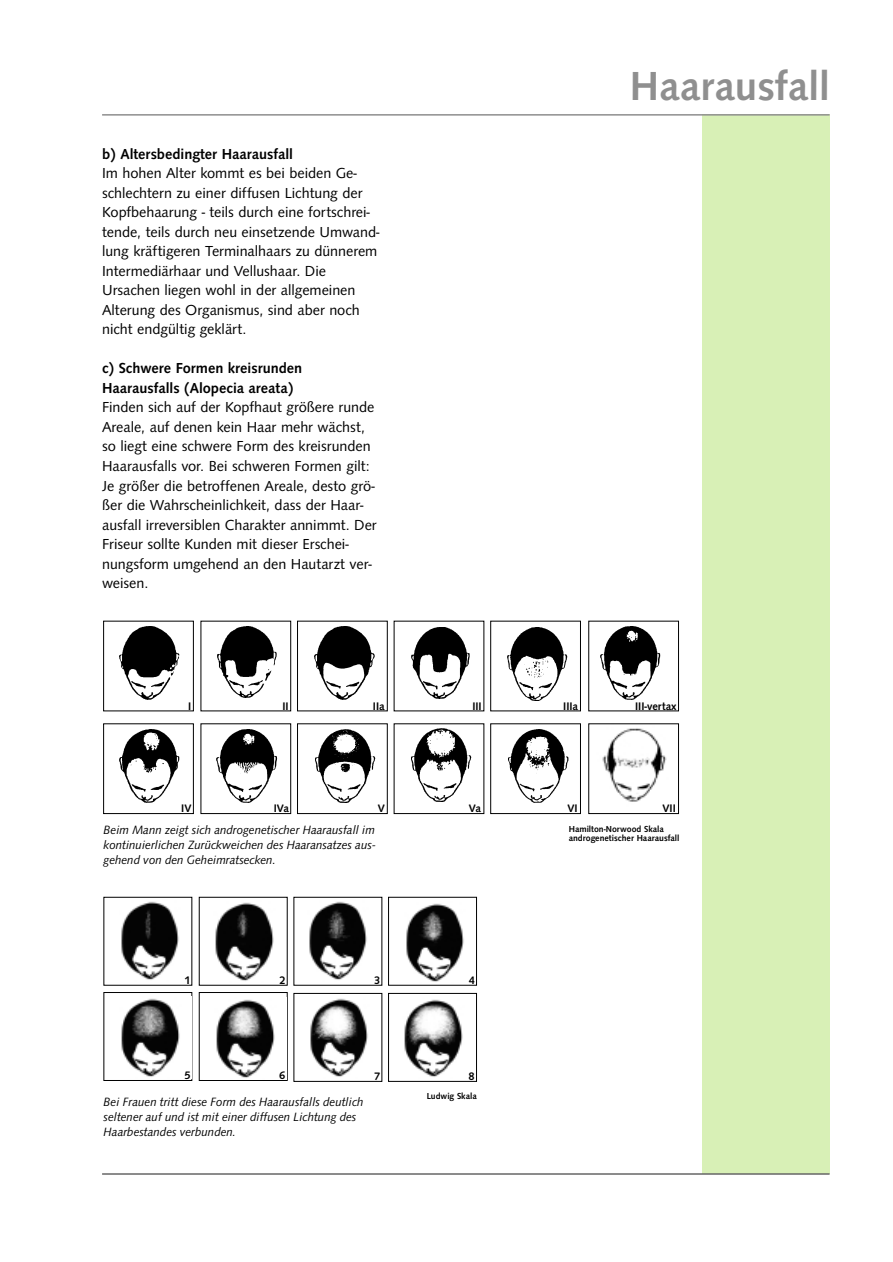
<style>
.page{position:relative;width:893px;height:1262px;background:#fff}
.page>*{position:absolute;margin:0;border:0;box-sizing:border-box;transform-origin:0 0}
.t1{font:500 42px "Syntax T";color:#8f8f8f}
.t2{font:15px/19.5px "Syntax T";color:#000}
.t3{font:500 15px/19.5px "Syntax T";color:#000}
.t4{font:italic 12px/15px "Syntax";color:#000;text-align:justify;scale:.96 1}
.t5{font:500 11.4px "Syntax T";color:#000}
.t6{font:500 9px/9px "Syntax T";color:#000}
</style>
<div class="page">
<div style="left:702px;top:115px;width:127px;height:1059px;background:#d8f0b6"></div>
<hr style="left:102px;top:1173px;width:727px;height:1px;background:#666">
<hr style="left:102px;top:114px;width:727px;height:2px;background:#8f8f8f">
<div style="left:388px;top:897px;width:89px;height:88px;background:#fff;border:1px solid #000"></div>
<img style="left:121px;top:900px;width:70px;height:82px">
<img style="left:215px;top:902px;width:59px;height:79px">
<img style="left:309px;top:901px;width:58px;height:79px">
<img style="left:406px;top:901px;width:70px;height:82px">
<img style="left:121px;top:996px;width:70px;height:82px">
<div style="left:199px;top:992px;width:88px;height:88px;background:#fff;border:1px solid #000"></div>
<img style="left:203px;top:997px;width:83px;height:82px">
<img style="left:310px;top:998px;width:58px;height:79px">
<div style="left:388px;top:993px;width:89px;height:88px;background:#fff;border:1px solid #000"></div>
<img style="left:404px;top:999px;width:59px;height:78px">
<div style="left:297px;top:723px;width:90px;height:91px;background:#fff;border:1px solid #000"></div>
<div style="left:200px;top:723px;width:91px;height:91px;background:#fff;border:1px solid #000"></div>
<div style="left:103px;top:723px;width:91px;height:91px;background:#fff;border:1px solid #000"></div>
<div style="left:490px;top:621px;width:91px;height:90px;background:#fff;border:1px solid #000"></div>
<div style="left:103px;top:621px;width:91px;height:90px;background:#fff;border:1px solid #000"></div>
<img style="left:119px;top:626px;width:61px;height:73px">
<img style="left:217px;top:626px;width:60px;height:72px">
<img style="left:314px;top:627px;width:61px;height:72px">
<img style="left:411px;top:627px;width:59px;height:71px">
<img style="left:507px;top:627px;width:61px;height:73px">
<img style="left:600px;top:626px;width:61px;height:73px">
<div style="left:490px;top:723px;width:91px;height:91px;background:#fff;border:1px solid #000"></div>
<img style="left:508px;top:729px;width:61px;height:73px">
<img style="left:602px;top:728px;width:65px;height:74px">
<div style="left:588px;top:723px;width:91px;height:91px;border:1px solid #000"></div>
<img style="left:411px;top:728px;width:61px;height:73px">
<img style="left:315px;top:729px;width:61px;height:73px">
<img style="left:217px;top:729px;width:61px;height:74px">
<img style="left:119px;top:729px;width:61px;height:74px">
<p class="t3" style="left:102px;top:146px;width:192px">b) Altersbedingter Haarausfall</p>
<p class="t2" style="left:102px;top:165px;width:279px">Im hohen Alter kommt es bei beiden Ge&shy;schlechtern zu einer diffusen Lichtung der Kopfbehaarung - teils durch eine fortschrei&shy;tende, teils durch neu einsetzende Umwand&shy;lung kräftigeren Terminalhaars zu dünnerem Intermediärhaar und Vellushaar. Die Ursachen liegen wohl in der allgemeinen Alterung des Organismus, sind aber noch nicht endgültig geklärt.</p>
<p class="t3" style="left:102px;top:360px;width:201px">c) Schwere Formen kreisrunden<br>Haarausfalls (Alopecia areata)</p>
<p class="t2" style="left:102px;top:399px;width:276px">Finden sich auf der Kopfhaut größere runde Areale, auf denen kein Haar mehr wächst, so liegt eine schwere Form des kreisrunden Haarausfalls vor. Bei schweren Formen gilt:<br>Je größer die betroffenen Areale, desto grö&shy;ßer die Wahrscheinlichkeit, dass der Haar&shy;ausfall irreversiblen Charakter annimmt. Der Friseur sollte Kunden mit dieser Erschei&shy;nungsform umgehend an den Hautarzt ver&shy;weisen.</p>
<h1 class="t1" style="left:630px;top:71px;width:201px">Haarausfall</h1>
<p class="t5" style="left:188px;top:701px;width:5px">I</p>
<p class="t5" style="left:282px;top:701px;width:8px">II</p>
<p class="t5" style="left:373px;top:701px;width:13px">IIa</p>
<p class="t5" style="left:472px;top:701px;width:11px">III</p>
<p class="t5" style="left:563px;top:701px;width:16px">IIIa</p>
<p class="t5" style="left:635px;top:701px;width:43px">III-vertax</p>
<p class="t5" style="left:181px;top:804px;width:12px">IV</p>
<p class="t5" style="left:274px;top:804px;width:17px">IVa</p>
<p class="t5" style="left:378px;top:804px;width:9px">V</p>
<p class="t5" style="left:469px;top:804px;width:14px">Va</p>
<p class="t5" style="left:567px;top:804px;width:12px">VI</p>
<p class="t5" style="left:662px;top:804px;width:15px">VII</p>
<p class="t6" style="left:568px;top:825px;width:112px">Hamilton-Norwood Skala androgenetischer Haarausfall</p>
<p class="t4" style="left:104px;top:823px;width:286px">Beim Mann zeigt sich androgenetischer Haarausfall im kontinuierlichen Zurückweichen des Haaransatzes aus&shy;gehend von den Geheimratsecken.</p>
<p class="t5" style="left:185px;top:975px;width:8px">1</p>
<p class="t5" style="left:279px;top:975px;width:8px">2</p>
<p class="t5" style="left:374px;top:975px;width:8px">3</p>
<p class="t5" style="left:469px;top:975px;width:8px">4</p>
<p class="t5" style="left:184px;top:1071px;width:8px">5</p>
<p class="t5" style="left:279px;top:1071px;width:8px">6</p>
<p class="t5" style="left:374px;top:1071px;width:8px">7</p>
<p class="t5" style="left:468px;top:1071px;width:8px">8</p>
<p class="t4" style="left:104px;top:1095px;width:272px;text-align:left">Bei Frauen tritt diese Form des Haarausfalls deutlich seltener auf und ist mit einer diffusen Lichtung des<br>Haarbestandes verbunden.</p>
<p class="t6" style="left:427px;top:1092px;width:51px">Ludwig Skala</p>
</div>
